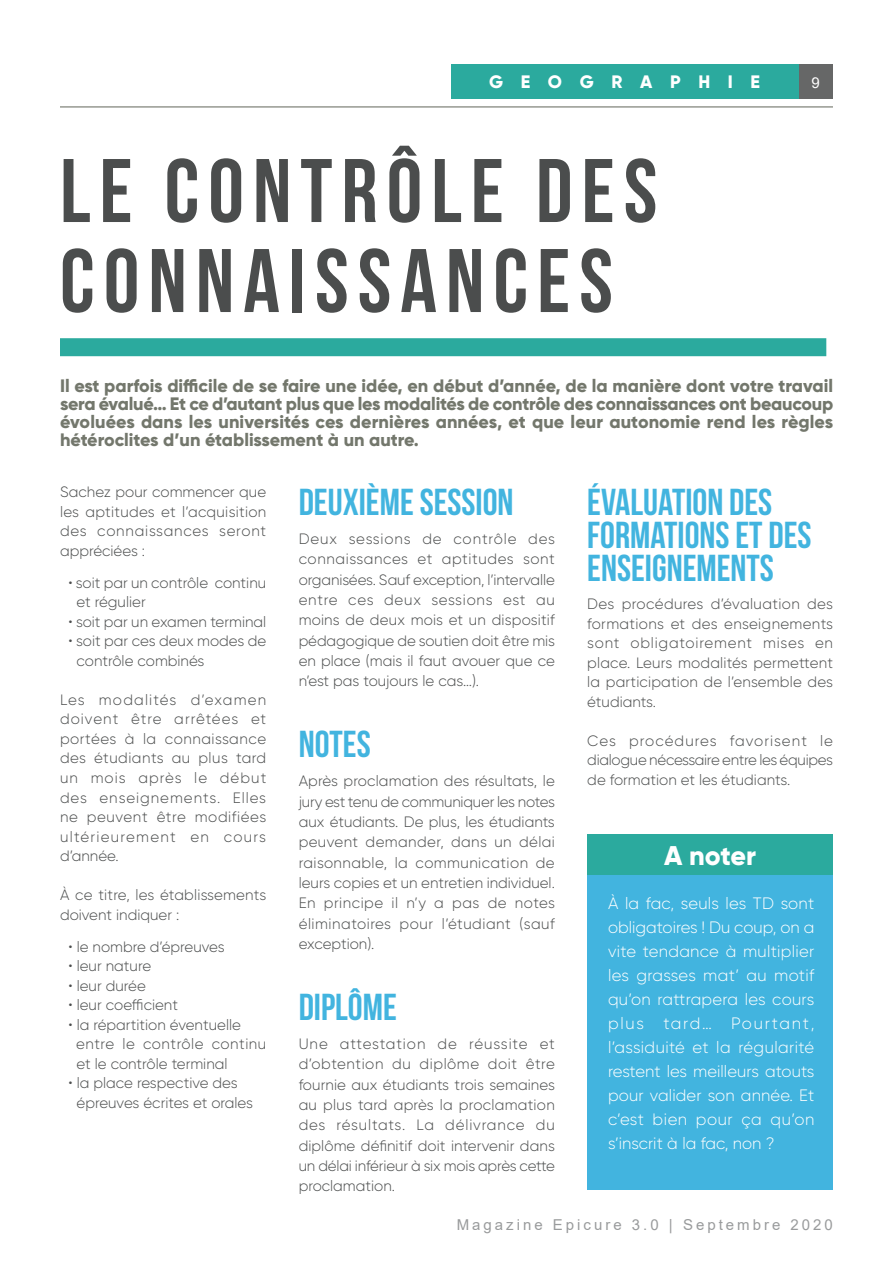
<style>
.page{position:relative;width:893px;height:1263px;background:#fff}
.page>*{position:absolute;margin:0;border:0;box-sizing:border-box;transform-origin:0 0}
.t1{font:90px/90px "Bebas Neue";letter-spacing:.1em;color:#4b4d4d}
.t2{font:37.5px/33px "Bebas Neue";color:#42b4df}
.t3{font:800 27px "Gilroy";letter-spacing:-.005em;color:#fff}
.t4{font:800 18px/18px "Gilroy";color:#73776c;text-align:justify}
.t5{font:800 18px "Gilroy";letter-spacing:.98em;color:#fff}
.t6{font:300 16.5px/24px "Gilroy";letter-spacing:.01em;color:#fff;text-align:justify}
.t7{font:300 15px/19.5px "Gilroy";color:#4b4d4d;text-align:justify}
.t8{font:15px "Arial";letter-spacing:.2em;color:#999b9c}
.t9{font:15px "Arial";color:#fff}
</style>
<div class="page">
<div style="left:798px;top:64px;width:35px;height:34px;background:#666767"></div>
<div style="left:451px;top:64px;width:347px;height:34px;background:#2baa9e"></div>
<hr style="left:60px;top:106px;width:773px;height:1px;background:#73776c">
<div style="left:587px;top:834px;width:246px;height:355px;background:#42b4df"></div>
<div style="left:587px;top:834px;width:246px;height:40px;background:#2baa9e"></div>
<div style="left:60px;top:338px;width:766px;height:18px;background:#2baa9e"></div>
<p class="t5" style="left:489px;top:71px;width:272px">GEOGRAPHIE</p>
<p class="t9" style="left:811px;top:72px;width:10px">9</p>
<h1 class="t1" style="left:60px;top:145px;width:599px">LE CONTRÔLE DES<br>CONNAISSANCES</h1>
<p class="t4" style="left:60px;top:376px;width:775px">Il est parfois difficile de se faire une idée, en début d’année, de la manière dont votre travail sera évalué… Et ce d’autant plus que les modalités de contrôle des connaissances ont beaucoup évoluées dans les universités ces dernières années, et que leur autonomie rend les règles hétéroclites d’un établissement à un autre.</p>
<p class="t7" style="left:60px;top:482px;width:208px">Sachez pour commencer que les aptitudes et l’acquisition des connaissances seront appréciées :</p>
<p class="t7" style="left:77px;top:573px;width:191px;text-indent:-8px">• soit par un contrôle continu et régulier</p>
<p class="t7" style="left:69px;top:612px;width:199px">• soit par un examen terminal</p>
<p class="t7" style="left:77px;top:631px;width:191px;text-indent:-8px">• soit par ces deux modes de contrôle combinés</p>
<p class="t7" style="left:60px;top:690px;width:208px">Les modalités d’examen doivent être arrêtées et portées à la connaissance des étudiants au plus tard un mois après le début des enseignements. Elles ne peuvent être modifiées ultérieurement en cours d’année.</p>
<p class="t7" style="left:60px;top:885px;width:208px">À ce titre, les établissements doivent indiquer :</p>
<p class="t7" style="left:69px;top:936px;width:158px">• le nombre d’épreuves</p>
<p class="t7" style="left:69px;top:956px;width:84px">• leur nature</p>
<p class="t7" style="left:69px;top:975px;width:79px">• leur durée</p>
<p class="t7" style="left:69px;top:995px;width:111px">• leur coefficient</p>
<p class="t7" style="left:76px;top:1014px;width:192px;text-align:left;text-indent:-8px">• la répartition éventuelle entre le contrôle continu et le contrôle terminal</p>
<p class="t7" style="left:77px;top:1073px;width:178px;text-indent:-8px">• la place respective des épreuves écrites et orales</p>
<h2 class="t2" style="left:299px;top:485px;width:216px">DEUXIÈME SESSION</h2>
<p class="t7" style="left:299px;top:528px;width:258px;line-height:20.4px">Deux sessions de contrôle des connaissances et aptitudes sont organisées. Sauf exception, l’intervalle entre ces deux sessions est au moins de deux mois et un dispositif pédagogique de soutien doit être mis en place (mais il faut avouer que ce n’est pas toujours le cas…).</p>
<h2 class="t2" style="left:299px;top:727px;width:74px">NOTES</h2>
<p class="t7" style="left:299px;top:771px;width:258px;line-height:20.2px">Après proclamation des résultats, le jury est tenu de communiquer les notes aux étudiants. De plus, les étudiants peuvent demander, dans un délai raisonnable, la communication de leurs copies et un entretien individuel.<br>En principe il n’y a pas de notes éliminatoires pour l’étudiant (sauf exception).</p>
<h2 class="t2" style="left:299px;top:990px;width:100px">DIPLÔME</h2>
<p class="t7" style="left:299px;top:1033px;width:258px;line-height:20.4px">Une attestation de réussite et d’obtention du diplôme doit être fournie aux étudiants trois semaines au plus tard après la proclamation des résultats. La délivrance du diplôme définitif doit intervenir dans un délai inférieur à six mois après cette proclamation.</p>
<h2 class="t2" style="left:587px;top:485px;width:226px">ÉVALUATION DES<br>FORMATIONS ET DES<br>ENSEIGNEMENTS</h2>
<p class="t7" style="left:587px;top:594px;width:247px">Des procédures d’évaluation des formations et des enseignements sont obligatoirement mises en place. Leurs modalités permettent la participation de l’ensemble des étudiants.</p>
<p class="t7" style="left:587px;top:731px;width:247px">Ces procédures favorisent le dialogue nécessaire entre les équipes de formation et les étudiants.</p>
<h3 class="t3" style="left:664px;top:838px;width:94px">A noter</h3>
<p class="t6" style="left:608px;top:891px;width:208px">À la fac, seuls les TD sont obligatoires ! Du coup, on a vite tendance à multiplier les grasses mat’ au motif qu’on rattrapera les cours plus tard… Pourtant, l’assiduité et la régularité restent les meilleurs atouts pour valider son année. Et c’est bien pour ça qu’on s’inscrit à la fac, non ?</p>
<p class="t8" style="left:457px;top:1214px;width:378px">Magazine Epicure 3.0 | Septembre 2020</p>
</div>
